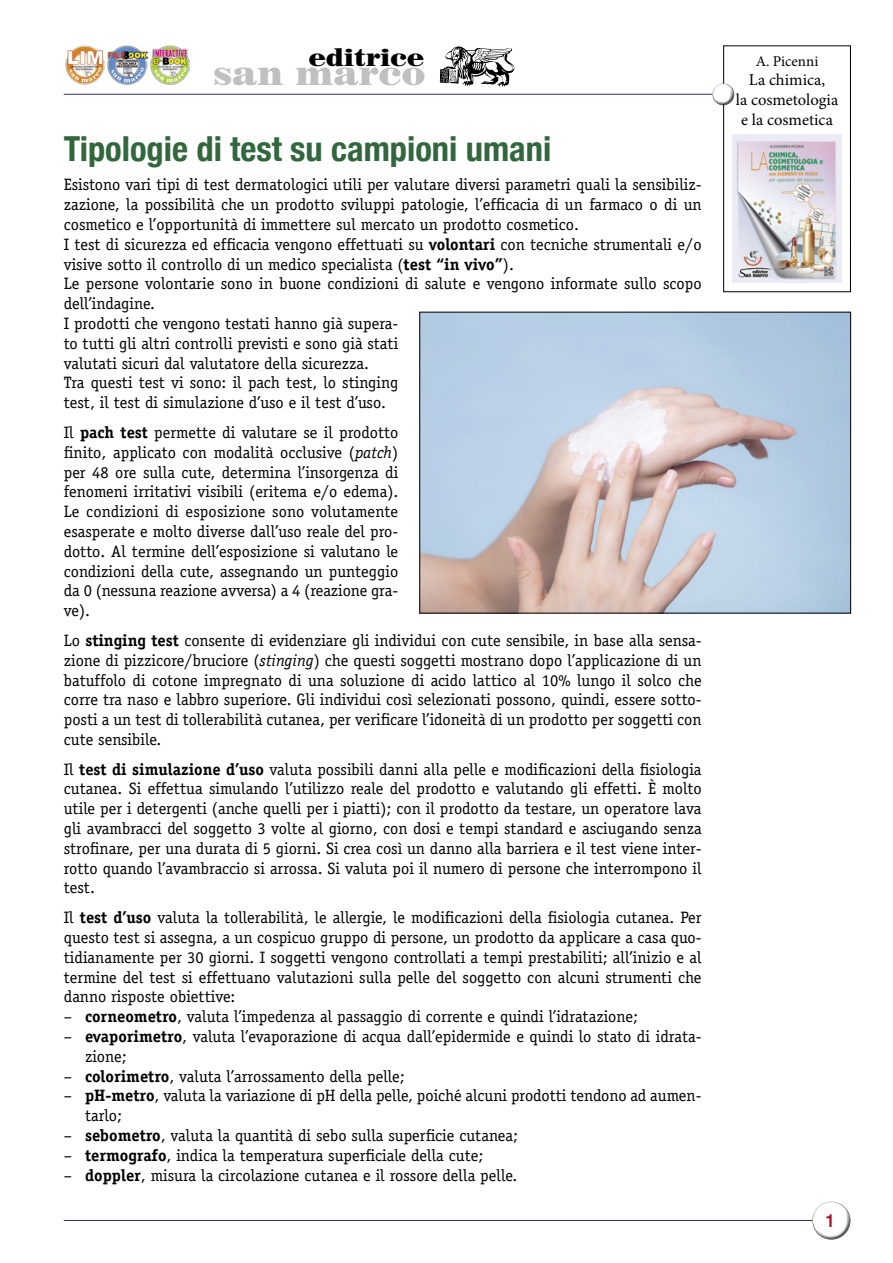
<style>
.page{position:relative;width:893px;height:1263px;background:#fff}
.page>*{position:absolute;margin:0;border:0;box-sizing:border-box;transform-origin:0 0}
.t1{font:900 34.65px "Century 725 BT";color:#c0c0c0}
.t2{font:700 condensed 34.5px "Helvetica Neue";color:#32673e}
.t3{font:900 24.9px "Century 725 BT";color:#000}
.t4{font:500 18px "Helvetica Neue";color:#a9132a}
.t5{font:16.5px/19.8px "Officina Serif Std";color:#000;text-align:justify}
.t6{font:16.5px/19.8px "Minion Pro";color:#000;text-align:center}
.t7{font:15px "Minion Pro";color:#000}
.s1{font-weight:700}
.s2{font-style:italic}
</style>
<div class="page">
<img style="left:66px;top:46px;width:39px;height:39px">
<img style="left:108px;top:46px;width:39px;height:39px">
<img style="left:151px;top:46px;width:39px;height:39px">
<hr style="left:64px;top:94px;width:648px;height:1px;background:#342876">
<svg style="left:440px;top:46px;width:75px;height:41px"></svg>
<div style="left:723px;top:45px;width:128px;height:247px;border:1px solid #000"></div>
<div style="left:710px;top:82px;width:25px;height:20px;background:#fff;opacity:.75"></div>
<div style="left:710px;top:86px;width:25px;height:21px;background:#000;opacity:.75"></div>
<img style="left:732px;top:135px;width:110px;height:148px">
<img style="left:422px;top:314px;width:427px;height:297px">
<hr style="left:64px;top:1220px;width:748px;height:1px;background:#342876">
<div style="left:809px;top:1201px;width:42px;height:31px;background:#fff;opacity:.75"></div>
<div style="left:811px;top:1207px;width:40px;height:34px;background:#000;opacity:.75"></div>
<h3 class="t3" style="left:309px;top:42px;width:117px">editrice</h3>
<h1 class="t1" style="left:213px;top:52px;width:214px">san marco</h1>
<h2 class="t2" style="left:64px;top:120px;width:489px">Tipologie di test su campioni umani</h2>
<p class="t5" style="left:64px;top:175px;width:639px;text-align:left">Esistono vari tipi di test dermatologici utili per valutare diversi parametri quali la sensibiliz&shy;zazione, la possibilità che un prodotto sviluppi patologie, l’efficacia di un farmaco o di un cosmetico e l’opportunità di immettere sul mercato un prodotto cosmetico.<br>I test di sicurezza ed efficacia vengono effettuati su <span class="s1">volontari</span> con tecniche strumentali e/o visive sotto il controllo di un medico specialista (<span class="s1">test “in vivo”</span>).<br>Le persone volontarie sono in buone condizioni di salute e vengono informate sullo scopo dell’indagine.<br>I prodotti che vengono testati hanno già supera-<br>to tutti gli altri controlli previsti e sono già stati<br>valutati sicuri dal valutatore della sicurezza.<br>Tra questi test vi sono: il pach test, lo stinging<br>test, il test di simulazione d’uso e il test d’uso.</p>
<p class="t5" style="left:64px;top:422px;width:336px">Il <span class="s1">pach test</span> permette di valutare se il prodotto finito, applicato con modalità occlusive (<span class="s2">patch</span>) per 48 ore sulla cute, determina l’insorgenza di fenomeni irritativi visibili (eritema e/o edema).<br>Le condizioni di esposizione sono volutamente esasperate e molto diverse dall’uso reale del pro&shy;dotto. Al termine dell’esposizione si valutano le condizioni della cute, assegnando un punteggio da 0 (nessuna reazione avversa) a 4 (reazione gra&shy;ve).</p>
<p class="t5" style="left:64px;top:630px;width:639px">Lo <span class="s1">stinging test</span> consente di evidenziare gli individui con cute sensibile, in base alla sensa&shy;zione di pizzicore/bruciore (<span class="s2">stinging</span>) che questi soggetti mostrano dopo l’applicazione di un batuffolo di cotone impregnato di una soluzione di acido lattico al 10% lungo il solco che corre tra naso e labbro superiore. Gli individui così selezionati possono, quindi, essere sotto&shy;posti a un test di tollerabilità cutanea, per verificare l’idoneità di un prodotto per soggetti con cute sensibile.</p>
<p class="t5" style="left:64px;top:759px;width:639px">Il <span class="s1">test di simulazione d’uso</span> valuta possibili danni alla pelle e modificazioni della fisiologia cutanea. Si effettua simulando l’utilizzo reale del prodotto e valutando gli effetti. È molto utile per i detergenti (anche quelli per i piatti); con il prodotto da testare, un operatore lava gli avambracci del soggetto 3 volte al giorno, con dosi e tempi standard e asciugando senza strofinare, per una durata di 5 giorni. Si crea così un danno alla barriera e il test viene inter&shy;rotto quando l’avambraccio si arrossa. Si valuta poi il numero di persone che interrompono il test.</p>
<p class="t5" style="left:64px;top:908px;width:639px">Il <span class="s1">test d’uso</span> valuta la tollerabilità, le allergie, le modificazioni della fisiologia cutanea. Per questo test si assegna, a un cospicuo gruppo di persone, un prodotto da applicare a casa quo&shy;tidianamente per 30 giorni. I soggetti vengono controllati a tempi prestabiliti; all’inizio e al termine del test si effettuano valutazioni sulla pelle del soggetto con alcuni strumenti che danno risposte obiettive:</p>
<p class="t5" style="left:64px;top:1007px;width:576px">– <span class="s1">corneometro</span>, valuta l’impedenza al passaggio di corrente e quindi l’idratazione;</p>
<p class="t5" style="left:85px;top:1026px;width:618px;text-indent:-21px">– <span class="s1">evaporimetro</span>, valuta l’evaporazione di acqua dall’epidermide e quindi lo stato di idrata&shy;zione;</p>
<p class="t5" style="left:64px;top:1066px;width:342px">– <span class="s1">colorimetro</span>, valuta l’arrossamento della pelle;</p>
<p class="t5" style="left:85px;top:1086px;width:618px;text-indent:-21px">– <span class="s1">pH-metro</span>, valuta la variazione di pH della pelle, poiché alcuni prodotti tendono ad aumen&shy;tarlo;</p>
<p class="t5" style="left:64px;top:1125px;width:456px">– <span class="s1">sebometro</span>, valuta la quantità di sebo sulla superficie cutanea;</p>
<p class="t5" style="left:64px;top:1145px;width:421px">– <span class="s1">termografo</span>, indica la temperatura superficiale della cute;</p>
<p class="t5" style="left:64px;top:1165px;width:455px">– <span class="s1">doppler</span>, misura la circolazione cutanea e il rossore della pelle.</p>
<p class="t7" style="left:756px;top:51px;width:64px">A. Picenni</p>
<p class="t6" style="left:736px;top:70px;width:104px">La chimica,<br>la cosmetologia e la cosmetica</p>
<p class="t4" style="left:825px;top:1206px;width:12px">1</p>
</div>
